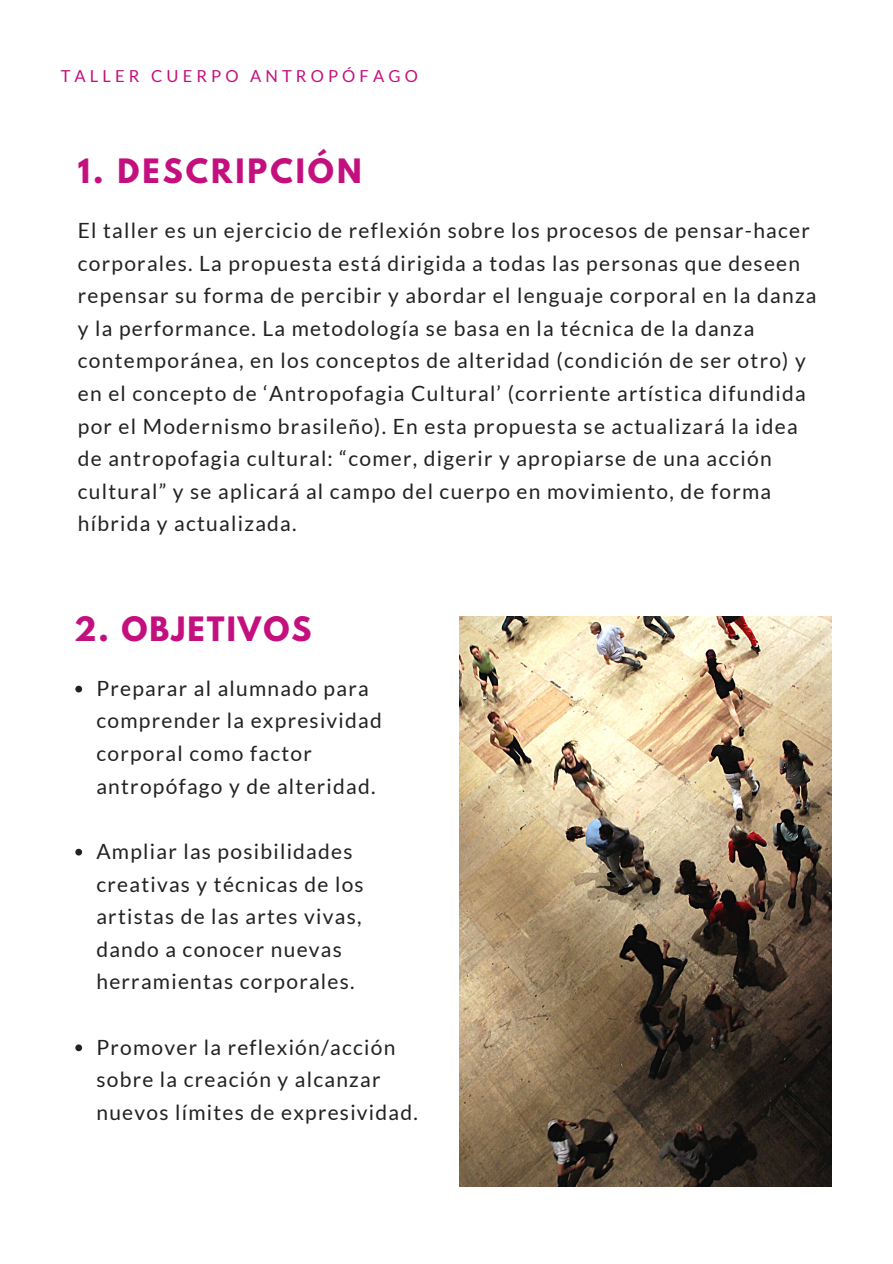
<style>
.page{position:relative;width:893px;height:1264px;background:#fff}
.page>*{position:absolute;margin:0;border:0;box-sizing:border-box;transform-origin:0 0}
.t1{font:700 29.7px "League Spartan";letter-spacing:.1em;color:#c40f7e}
.t2{font:700 29.7px "League Spartan";letter-spacing:.07em;color:#c40f7e}
.t3{font:21px/32.5px "Lato";letter-spacing:.06em;color:#222}
.t4{font:16.5px "Lato";letter-spacing:.25em;color:#c40f7e}
</style>
<div class="page">
<svg style="left:75px;top:685px;width:7px;height:7px"></svg>
<svg style="left:75px;top:848px;width:7px;height:7px"></svg>
<svg style="left:75px;top:1044px;width:7px;height:7px"></svg>
<img style="left:459px;top:616px;width:372px;height:570px">
<p class="t4" style="left:61px;top:66px;width:358px">TALLER CUERPO ANTROPÓFAGO</p>
<h1 class="t1" style="left:78px;top:156px;width:285px">1. DESCRIPCIÓN</h1>
<p class="t3" style="left:78px;top:213px;width:740px">El taller es un ejercicio de reflexión sobre los procesos de pensar-hacer corporales. La propuesta está dirigida a todas las personas que deseen repensar su forma de percibir y abordar el lenguaje corporal en la danza y la performance. La metodología se basa en la técnica de la danza contemporánea, en los conceptos de alteridad (condición de ser otro) y en el concepto de ‘Antropofagia Cultural’ (corriente artística difundida por el Modernismo brasileño). En esta propuesta se actualizará la idea de antropofagia cultural: “comer, digerir y apropiarse de una acción cultural” y se aplicará al campo del cuerpo en movimiento, de forma híbrida y actualizada.</p>
<h1 class="t2" style="left:74px;top:614px;width:239px">2. OBJETIVOS</h1>
<p class="t3" style="left:96px;top:671px;width:287px">Preparar al alumnado para comprender la expresividad corporal como factor antropófago y de alteridad.</p>
<p class="t3" style="left:96px;top:834px;width:269px">Ampliar las posibilidades creativas y técnicas de los artistas de las artes vivas, dando a conocer nuevas herramientas corporales.</p>
<p class="t3" style="left:96px;top:1030px;width:323px">Promover la reflexión/acción sobre la creación y alcanzar nuevos límites de expresividad.</p>
</div>
